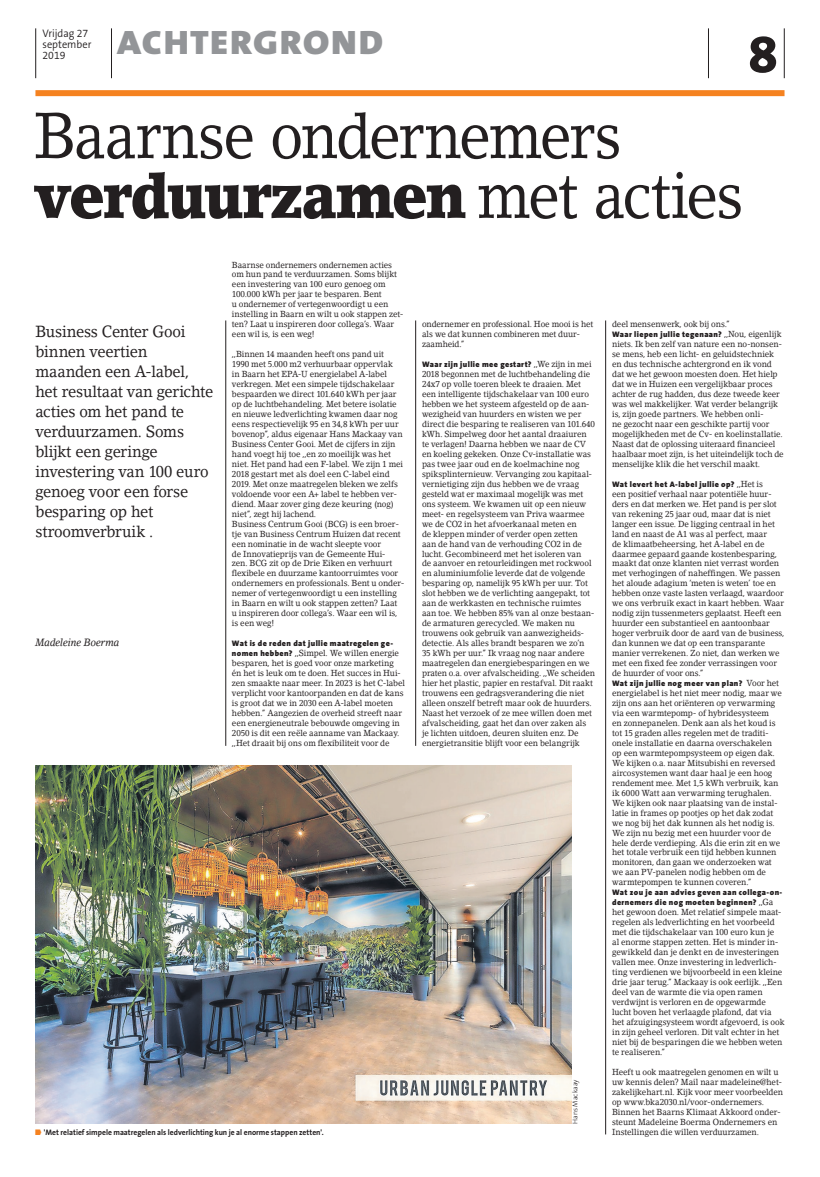
<style>
.page{position:relative;width:820px;height:1177px;background:#fff}
.page>*{position:absolute;margin:0;border:0;box-sizing:border-box;transform-origin:0 0}
.t1{font:64px/59.8px "Lino Letter Std";letter-spacing:-.035em;color:#231f20;scale:.9 1}
.t2{font:800 54px "The Sans B8";color:#231f20}
.t3{font:900 34px "The Sans B9";letter-spacing:.035em;color:#939598;scale:1.1 1}
.t4{font:16px/19.9px "Lino Letter Std";letter-spacing:-.02em;color:#231f20;scale:.93 1}
.t5{font:300 11px/11px "The Sans B4";color:#231f20;scale:.95 1}
.t6{font:italic 10.5px "Lino Letter Std";letter-spacing:-.01em;color:#231f20;scale:.93 1}
.t7{font:8.7px/10px "Lino Letter Std";letter-spacing:-.01em;color:#231f20;scale:.93 1}
.t8{font:900 8px/10px "The Sans B9";letter-spacing:.05em;color:#231f20}
.t9{font:700 8px "The Sans B7";color:#231f20;scale:.95 1}
.t10{font:300 7px "The Sans B3";letter-spacing:.005em;color:#231f20}
.s1{font-weight:900}
.s2{font-family:"The Sans B9";font-weight:900;font-size:8px}
.s3{font-family:"Lino Letter Std";font-weight:400;font-size:8.7px}
.s4{font-family:"BD Unwspprlogo";font-weight:400;font-size:5.5px;color:#f58220}
</style>
<div class="page">
<hr style="left:225px;top:320px;width:1px;height:425px;background:#231f20">
<img style="left:35px;top:765px;width:536px;height:358px">
<hr style="left:415px;top:320px;width:1px;height:425px;background:#231f20">
<hr style="left:605px;top:320px;width:1px;height:814px;background:#231f20">
<hr style="left:783px;top:28px;width:1px;height:50px;background:#231f20">
<hr style="left:708px;top:28px;width:1px;height:50px;background:#231f20">
<hr style="left:111px;top:28px;width:1px;height:50px;background:#231f20">
<hr style="left:35px;top:28px;width:1px;height:50px;background:#231f20">
<div style="left:35px;top:90px;width:749px;height:6px;background:#f58220"></div>
<p class="t5" style="left:43px;top:28px;width:53px">Vrijdag 27 september<br>2019</p>
<h2 class="t2" style="left:747px;top:25px;width:31px">8</h2>
<h3 class="t3" style="left:117px;top:24px;width:243px">ACHTERGROND</h3>
<h1 class="t1" style="left:34px;top:105px;width:789px">Baarnse ondernemers <span class="s1">verduurzamen</span> met acties</h1>
<h3 class="t4" style="left:35px;top:322px;width:193px">Business Center Gooi binnen veertien maanden een A-label, het resultaat van gerichte acties om het pand te verduurzamen. Soms blijkt een geringe investering van 100 euro genoeg voor een forse besparing op het stroomverbruik .</h3>
<p class="t6" style="left:35px;top:635px;width:92px">Madeleine Boerma</p>
<p class="t7" style="left:232px;top:259px;width:186px">Baarnse ondernemers ondernemen acties om hun pand te verduurzamen. Soms blijkt een investering van 100 euro genoeg om 100.000 kWh per jaar te besparen. Bent<br>u ondernemer of vertegenwoordigt u een instelling in Baarn en wilt u ook stappen zet&shy;ten? Laat u inspireren door collega’s. Waar een wil is, is een weg!</p>
<p class="t7" style="left:232px;top:349px;width:187px">,,Binnen 14 maanden heeft ons pand uit<br>1990 met 5.000 m2 verhuurbaar oppervlak<br>in Baarn het EPA-U energielabel A-label verkregen. Met een simpele tijdschakelaar bespaarden we direct 101.640 kWh per jaar op de luchtbehandeling. Met betere isolatie en nieuwe ledverlichting kwamen daar nog eens respectievelijk 95 en 34,8 kWh per uur bovenop”, aldus eigenaar Hans Mackaay van Business Center Gooi. Met de cijfers in zijn hand voegt hij toe ,,en zo moeilijk was het niet. Het pand had een F-label. We zijn 1 mei 2018 gestart met als doel een C-label eind 2019. Met onze maatregelen bleken we zelfs voldoende voor een A+ label te hebben ver&shy;diend. Maar zover ging deze keuring (nog) niet”, zegt hij lachend.<br>Business Centrum Gooi (BCG) is een broer&shy;tje van Business Centrum Huizen dat recent een nominatie in de wacht sleepte voor<br>de Innovatieprijs van de Gemeente Hui-<br>zen. BCG zit op de Drie Eiken en verhuurt flexibele en duurzame kantoorruimtes voor ondernemers en professionals. Bent u onder&shy;nemer of vertegenwoordigt u een instelling in Baarn en wilt u ook stappen zetten? Laat<br>u inspireren door collega’s. Waar een wil is, is een weg!</p>
<p class="t8" style="left:232px;top:638px;width:163px">Wat is de reden dat jullie maatregelen ge-</p>
<p class="t7" style="left:232px;top:648px;width:187px"><span class="s2">nomen hebben?</span> ,,Simpel. We willen energie besparen, het is goed voor onze marketing én het is leuk om te doen. Het succes in Hui&shy;zen smaakte naar meer. In 2023 is het C-label verplicht voor kantoorpanden en dat de kans is groot dat we in 2030 een A-label moeten hebben.” Aangezien de overheid streeft naar een energieneutrale bebouwde omgeving in 2050 is dit een reële aanname van Mackaay. ,,Het draait bij ons om flexibiliteit voor de</p>
<p class="t7" style="left:422px;top:319px;width:185px">ondernemer en professional. Hoe mooi is het als we dat kunnen combineren met duur&shy;zaamheid.”</p>
<p class="t8" style="left:422px;top:360px;width:171px">Waar zijn jullie mee gestart? <span class="s3">,,We zijn in mei</span></p>
<p class="t7" style="left:422px;top:369px;width:187px">2018 begonnen met de luchtbehandeling die 24x7 op volle toeren bleek te draaien. Met een intelligente tijdschakelaar van 100 euro hebben we het systeem afgesteld op de aan&shy;wezigheid van huurders en wisten we per direct die besparing te realiseren van 101.640 kWh. Simpelweg door het aantal draaiuren te verlagen! Daarna hebben we naar de CV en koeling gekeken. Onze Cv-installatie was pas twee jaar oud en de koelmachine nog spiksplinternieuw. Vervanging zou kapitaal&shy;vernietiging zijn dus hebben we de vraag gesteld wat er maximaal mogelijk was met ons systeem. We kwamen uit op een nieuw meet- en regelsysteem van Priva waarmee we de CO2 in het afvoerkanaal meten en<br>de kleppen minder of verder open zetten<br>aan de hand van de verhouding CO2 in de lucht. Gecombineerd met het isoleren van<br>de aanvoer en retourleidingen met rockwool en aluminiumfolie leverde dat de volgende besparing op, namelijk 95 kWh per uur. Tot slot hebben we de verlichting aangepakt, tot aan de werkkasten en technische ruimtes aan toe. We hebben 85% van al onze bestaan&shy;de armaturen gerecycled. We maken nu trouwens ook gebruik van aanwezigheids&shy;detectie. Als alles brandt besparen we zo’n 35 kWh per uur.” Ik vraag nog naar andere maatregelen dan energiebesparingen en we praten o.a. over afvalscheiding. ,,We scheiden hier het plastic, papier en restafval. Dit raakt trouwens een gedragsverandering die niet alleen onszelf betreft maar ook de huurders.<br>Naast het verzoek of ze mee willen doen met afvalscheiding, gaat het dan over zaken als je lichten uitdoen, deuren sluiten enz. De energietransitie blijft voor een belangrijk</p>
<p class="t9" style="left:35px;top:1127px;width:305px"><span class="s4">p</span> 'Met relatief simpele maatregelen als ledverlichting kun je al enorme stappen zetten'.</p>
<p class="t10" style="left:571px;top:1123px;width:46px;rotate:-90deg">Hans Mackaay</p>
<p class="t7" style="left:612px;top:319px;width:128px">deel mensenwerk, ook bij ons.”</p>
<p class="t8" style="left:612px;top:330px;width:171px">Waar liepen jullie tegenaan? <span class="s3">,,Nou, eigenlijk</span></p>
<p class="t7" style="left:612px;top:339px;width:186px">niets. Ik ben zelf van nature een no-nonsen&shy;se mens, heb een licht- en geluidstechniek en dus technische achtergrond en ik vond dat we het gewoon moesten doen. Het hielp dat we in Huizen een vergelijkbaar proces achter de rug hadden, dus deze tweede keer was wel makkelijker. Wat verder belangrijk is, zijn goede partners. We hebben onli-<br>ne gezocht naar een geschikte partij voor mogelijkheden met de Cv- en koelinstallatie.<br>Naast dat de oplossing uiteraard financieel haalbaar moet zijn, is het uiteindelijk toch de menselijke klik die het verschil maakt.</p>
<p class="t8" style="left:612px;top:479px;width:152px">Wat levert het A-label jullie op? <span class="s3">,,Het is</span></p>
<p class="t7" style="left:612px;top:488px;width:187px">een positief verhaal naar potentiële huur&shy;ders en dat merken we. Het pand is per slot van rekening 25 jaar oud, maar dat is niet langer een issue. De ligging centraal in het land en naast de A1 was al perfect, maar<br>de klimaatbeheersing, het A-label en de daarmee gepaard gaande kostenbesparing, maakt dat onze klanten niet verrast worden met verhogingen of naheffingen. We passen het aloude adagium ‘meten is weten’ toe en hebben onze vaste lasten verlaagd, waardoor we ons verbruik exact in kaart hebben. Waar nodig zijn tussenmeters geplaatst. Heeft een huurder een substantieel en aantoonbaar hoger verbruik door de aard van de business, dan kunnen we dat op een transparante manier verrekenen. Zo niet, dan werken we met een fixed fee zonder verrassingen voor de huurder of voor ons.”</p>
<p class="t8" style="left:612px;top:678px;width:168px">Wat zijn jullie nog meer van plan? <span class="s3">Voor het</span></p>
<p class="t7" style="left:612px;top:688px;width:184px">energielabel is het niet meer nodig, maar we zijn ons aan het oriënteren op verwarming via een warmtepomp- of hybridesysteem<br>en zonnepanelen. Denk aan als het koud is tot 15 graden alles regelen met de traditi&shy;onele installatie en daarna overschakelen op een warmtepompsysteem op eigen dak.<br>We kijken o.a. naar Mitsubishi en reversed aircosystemen want daar haal je een hoog rendement mee. Met 1,5 kWh verbruik, kan ik 6000 Watt aan verwarming terughalen.<br>We kijken ook naar plaatsing van de instal&shy;latie in frames op pootjes op het dak zodat we nog bij het dak kunnen als het nodig is.<br>We zijn nu bezig met een huurder voor de hele derde verdieping. Als die erin zit en we het totale verbruik een tijd hebben kunnen monitoren, dan gaan we onderzoeken wat we aan PV-panelen nodig hebben om de warmtepompen te kunnen coveren.”</p>
<p class="t8" style="left:612px;top:887px;width:172px">Wat zou je aan advies geven aan collega-on&shy;dernemers die nog moeten beginnen? <span class="s3">,,Ga</span></p>
<p class="t7" style="left:612px;top:907px;width:187px">het gewoon doen. Met relatief simpele maat&shy;regelen als ledverlichting en het voorbeeld met die tijdschakelaar van 100 euro kun je<br>al enorme stappen zetten. Het is minder in&shy;gewikkeld dan je denkt en de investeringen vallen mee. Onze investering in ledverlich&shy;ting verdienen we bijvoorbeeld in een kleine drie jaar terug.” Mackaay is ook eerlijk. ,,Een deel van de warmte die via open ramen verdwijnt is verloren en de opgewarmde lucht boven het verlaagde plafond, dat via het afzuigingsysteem wordt afgevoerd, is ook in zijn geheel verloren. Dit valt echter in het niet bij de besparingen die we hebben weten te realiseren.”</p>
<p class="t7" style="left:612px;top:1066px;width:185px">Heeft u ook maatregelen genomen en wilt u uw kennis delen? Mail naar madeleine@het&shy;zakelijkehart.nl. Kijk voor meer voorbeelden op www.bka2030.nl/voor-ondernemers.<br>Binnen het Baarns Klimaat Akkoord onder&shy;steunt Madeleine Boerma Ondernemers en Instellingen die willen verduurzamen.</p>
</div>
